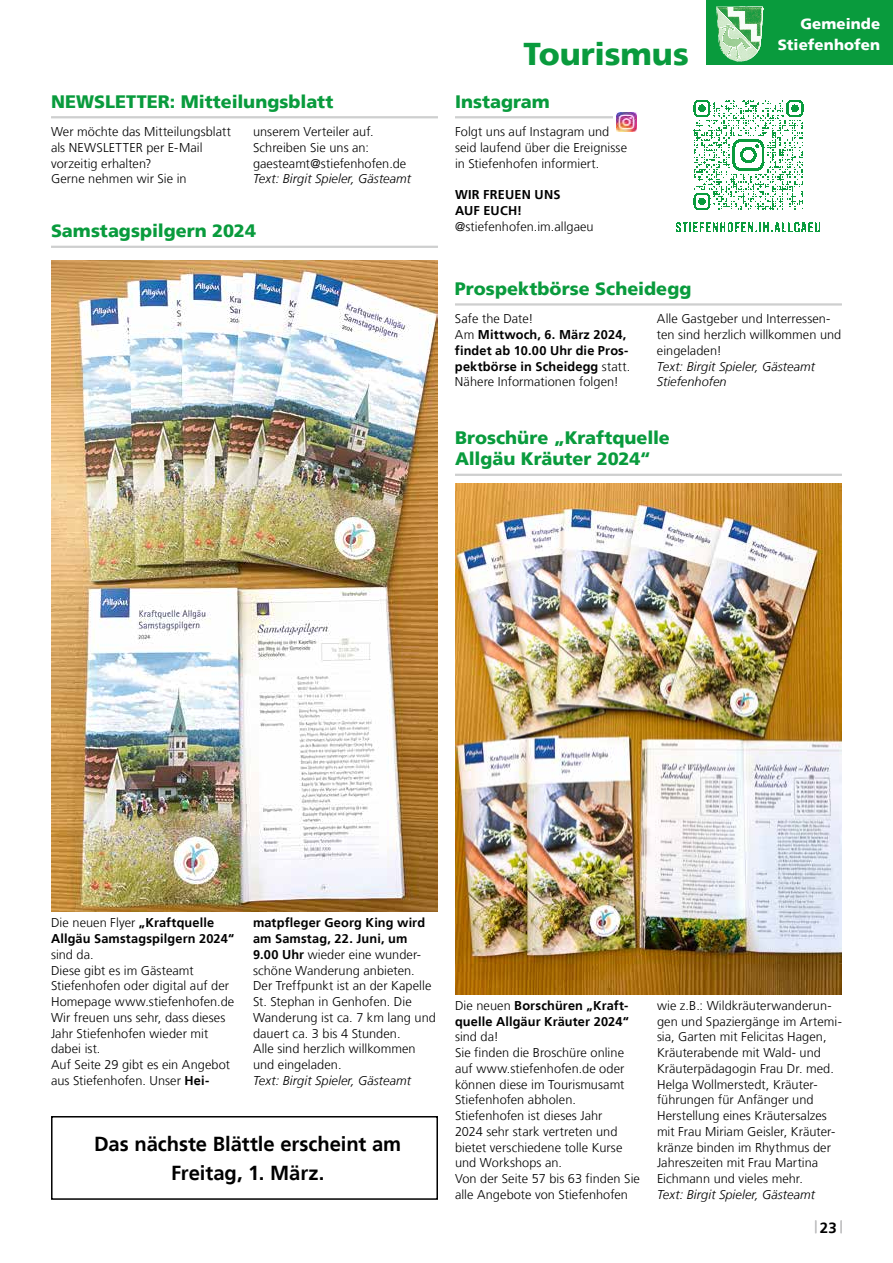
<style>
.page{position:relative;width:893px;height:1263px;background:#fff}
.page>*{position:absolute;margin:0;border:0;box-sizing:border-box;transform-origin:0 0}
.t1{font:900 31.5px "Frutiger LT";letter-spacing:-.005em;color:#099b3d}
.t2{font:700 20.25px/28.5px "Frutiger LT";letter-spacing:-.005em;color:#000;text-align:center}
.t3{font:900 18px/21px "Frutiger LT";color:#099b3d}
.t4{font:900 15px/21px "Frutiger LT";letter-spacing:.005em;color:#fff;text-align:right}
.t5{font:700 15px "Frutiger LT";color:#000}
.t6{font:300 12.75px/15.8px "Frutiger LT";letter-spacing:.005em;color:#000}
.t7{font:700 12.75px/15.8px "Frutiger LT";letter-spacing:.01em;color:#000}
.t8{font:italic 300 12.75px/15.8px "Frutiger LT";letter-spacing:.005em;color:#000}
.s1{font-weight:300}
.s2{font-weight:700}
</style>
<div class="page">
<div style="left:706px;top:0;width:187px;height:65px;background:#099b3d"></div>
<img style="left:716px;top:6px;width:48px;height:56px">
<svg style="left:815px;top:1220px;width:1px;height:13px"></svg>
<svg style="left:840px;top:1220px;width:2px;height:13px"></svg>
<img style="left:676px;top:100px;width:144px;height:132px">
<hr style="left:455px;top:116px;width:185px;height:2px;background:#cecfcf">
<svg style="left:613px;top:112px;width:27px;height:19px"></svg>
<img style="left:617px;top:112px;width:19px;height:19px">
<hr style="left:51px;top:116px;width:387px;height:2px;background:#cecfcf">
<hr style="left:455px;top:474px;width:387px;height:2px;background:#cecfcf">
<img style="left:455px;top:484px;width:387px;height:510px">
<hr style="left:455px;top:303px;width:387px;height:3px;background:#cecfcf">
<div style="left:51px;top:1116px;width:387px;height:84px;border:2px solid #000"></div>
<hr style="left:51px;top:246px;width:387px;height:2px;background:#cecfcf">
<img style="left:51px;top:260px;width:387px;height:651px">
<h3 class="t3" style="left:51px;top:91px;width:284px">NEWSLETTER: Mitteilungsblatt</h3>
<p class="t6" style="left:51px;top:124px;width:181px">Wer möchte das Mitteilungsblatt als NEWSLETTER per E-Mail vorzeitig erhalten?<br>Gerne nehmen wir Sie in</p>
<p class="t6" style="left:253px;top:124px;width:155px">unserem Verteiler auf.<br>Schreiben Sie uns an: gaesteamt@stiefenhofen.de</p>
<p class="t8" style="left:253px;top:171px;width:159px">Text: Birgit Spieler, Gästeamt</p>
<h3 class="t3" style="left:51px;top:220px;width:206px">Samstagspilgern 2024</h3>
<h1 class="t1" style="left:523px;top:35px;width:167px">Tourismus</h1>
<h3 class="t3" style="left:455px;top:91px;width:96px">Instagram</h3>
<p class="t6" style="left:455px;top:124px;width:174px">Folgt uns auf Instagram und seid laufend über die Ereignisse in Stiefenhofen informiert.</p>
<p class="t7" style="left:455px;top:187px;width:107px">WIR FREUEN UNS<br>AUF EUCH!</p>
<p class="t6" style="left:455px;top:219px;width:140px">@stiefenhofen.im.allgaeu</p>
<p class="t4" style="left:778px;top:13px;width:104px">Gemeinde<br>Stiefenhofen</p>
<h3 class="t3" style="left:455px;top:278px;width:238px">Prospektbörse Scheidegg</h3>
<p class="t7" style="left:455px;top:311px;width:177px"><span class="s1">Safe the Date!<br>Am</span> Mittwoch, 6. März 2024, findet ab 10.00 Uhr die Pros&shy;pektbörse in Scheidegg <span class="s1">statt.<br>Nähere Informationen folgen!</span></p>
<p class="t6" style="left:657px;top:311px;width:186px">Alle Gastgeber und Interressen&shy;ten sind herzlich willkommen und eingeladen!</p>
<p class="t8" style="left:657px;top:358px;width:159px">Text: Birgit Spieler, Gästeamt<br>Stiefenhofen</p>
<h3 class="t3" style="left:455px;top:427px;width:216px">Broschüre „Kraftquelle<br>Allgäu Kräuter 2024“</h3>
<p class="t7" style="left:51px;top:915px;width:185px"><span class="s1">Die neuen Flyer</span> „Kraftquelle<br>Allgäu Samstagspilgern 2024“</p>
<p class="t6" style="left:51px;top:947px;width:185px">sind da.<br>Diese gibt es im Gästeamt<br>Stiefenhofen oder digital auf der<br>Homepage www.stiefenhofen.de<br>Wir freuen uns sehr, dass dieses<br>Jahr Stiefenhofen wieder mit dabei ist.<br>Auf Seite 29 gibt es ein Angebot aus Stiefenhofen. Unser <span class="s2">Hei-</span></p>
<p class="t6" style="left:253px;top:915px;width:184px"><span class="s2">matpfleger Georg King wird am Samstag, 22. Juni, um<br>9.00 Uhr</span> wieder eine wunder&shy;schöne Wanderung anbieten.<br>Der Treffpunkt ist an der Kapelle<br>St. Stephan in Genhofen. Die<br>Wanderung ist ca. 7 km lang und dauert ca. 3 bis 4 Stunden.<br>Alle sind herzlich willkommen und eingeladen.</p>
<p class="t8" style="left:253px;top:1072px;width:159px">Text: Birgit Spieler, Gästeamt</p>
<h2 class="t2" style="left:94px;top:1130px;width:309px">Das nächste Blättle erscheint am<br>Freitag, 1. März.</h2>
<p class="t7" style="left:455px;top:998px;width:175px"><span class="s1">Die neuen</span> Borschüren „Kraft&shy;quelle Allgäur Kräuter 2024“</p>
<p class="t6" style="left:455px;top:1029px;width:186px">sind da!<br>Sie finden die Broschüre online auf www.stiefenhofen.de oder können diese im Tourismusamt<br>Stiefenhofen abholen.<br>Stiefenhofen ist dieses Jahr<br>2024 sehr stark vertreten und bietet verschiedene tolle Kurse und Workshops an.<br>Von der Seite 57 bis 63 finden Sie alle Angebote von Stiefenhofen</p>
<p class="t6" style="left:657px;top:998px;width:186px">wie z.B.: Wildkräuterwanderun&shy;gen und Spaziergänge im Artemi&shy;sia, Garten mit Felicitas Hagen,<br>Kräuterabende mit Wald- und<br>Kräuterpädagogin Frau Dr. med.<br>Helga Wollmerstedt, Kräuter&shy;führungen für Anfänger und<br>Herstellung eines Kräutersalzes mit Frau Miriam Geisler, Kräuter&shy;kränze binden im Rhythmus der<br>Jahreszeiten mit Frau Martina<br>Eichmann und vieles mehr.</p>
<p class="t8" style="left:657px;top:1187px;width:159px">Text: Birgit Spieler, Gästeamt</p>
<p class="t5" style="left:820px;top:1218px;width:18px">23</p>
</div>
